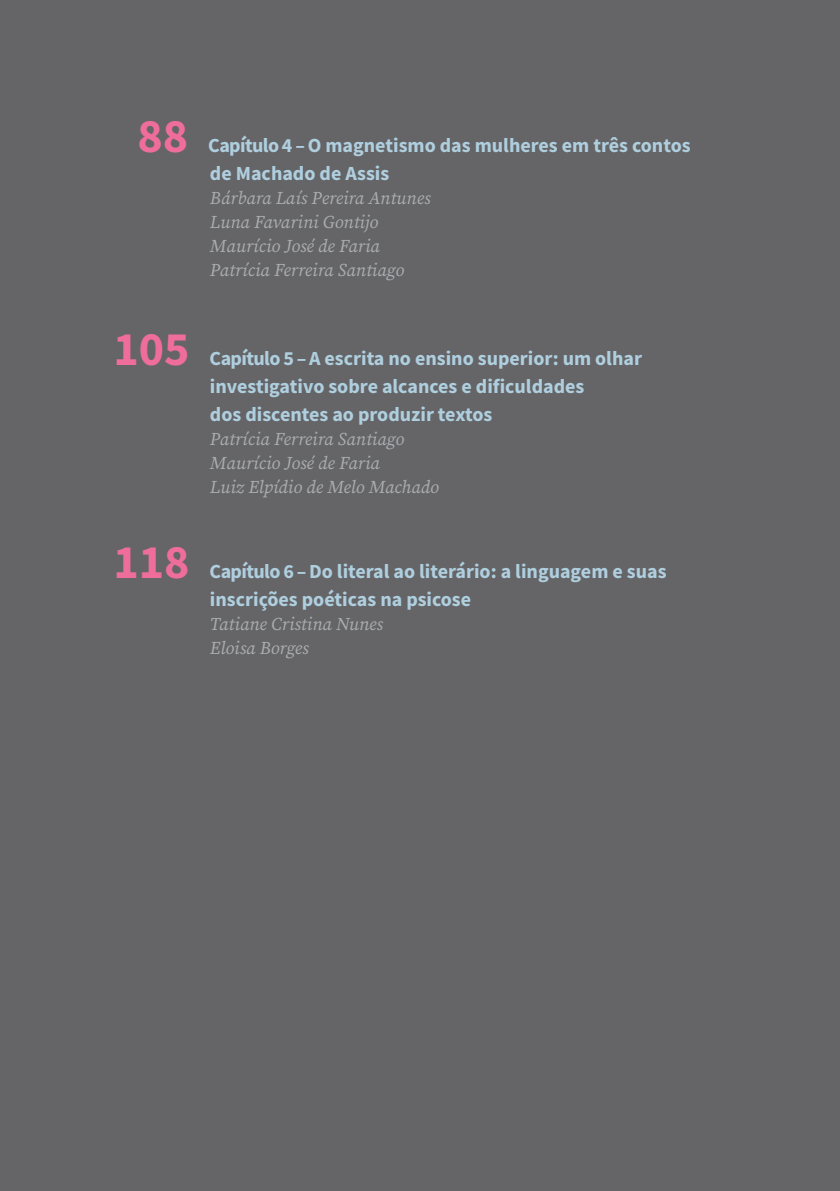
<style>
.page{position:relative;width:840px;height:1191px;background:#fff}
.page>*{position:absolute;margin:0;border:0;box-sizing:border-box;transform-origin:0 0}
.Sumario_Capitulo{font:700 48px "Source Sans Pro";color:#ef6d9a}
.Sumario_Capitulo-2{font:700 20px/28px "Source Sans Pro";color:#afcfdf}
.Sumario_Autores{font:italic 18px/24px "Source Serif Pro";color:#aaadb0}
</style>
<div class="page">
<div style="left:0;top:0;width:839px;height:1191px;background:#656568"></div>
<p class="Sumario_Capitulo" style="left:137px;top:104px;width:52px">88</p>
<p class="Sumario_Capitulo" style="left:113px;top:316px;width:78px">105</p>
<p class="Sumario_Capitulo" style="left:113px;top:529px;width:78px">118</p>
<p class="Sumario_Capitulo-2" style="left:208px;top:131px;width:483px">Capítulo 4 – O magnetismo das mulheres em três contos de Machado de Assis</p>
<p class="Sumario_Autores" style="left:210px;top:187px;width:222px">Bárbara Laís Pereira Antunes</p>
<p class="Sumario_Autores" style="left:210px;top:211px;width:170px">Luna Favarini Gontijo</p>
<p class="Sumario_Autores" style="left:210px;top:235px;width:195px">Maurício José de Faria<br>Patrícia Ferreira Santiago</p>
<p class="Sumario_Capitulo-2" style="left:209px;top:344px;width:433px">Capítulo 5 – A escrita no ensino superior: um olhar investigativo sobre alcances e dificuldades<br>dos discentes ao produzir textos</p>
<p class="Sumario_Autores" style="left:210px;top:427px;width:195px">Patrícia Ferreira Santiago</p>
<p class="Sumario_Autores" style="left:210px;top:451px;width:171px">Maurício José de Faria</p>
<p class="Sumario_Autores" style="left:210px;top:475px;width:230px">Luiz Elpídio de Melo Machado</p>
<p class="Sumario_Capitulo-2" style="left:209px;top:556px;width:458px">Capítulo 6 – Do literal ao literário: a linguagem e suas inscrições poéticas na psicose</p>
<p class="Sumario_Autores" style="left:210px;top:612px;width:174px">Tatiane Cristina Nunes</p>
<p class="Sumario_Autores" style="left:210px;top:636px;width:100px">Eloisa Borges</p>
</div>
